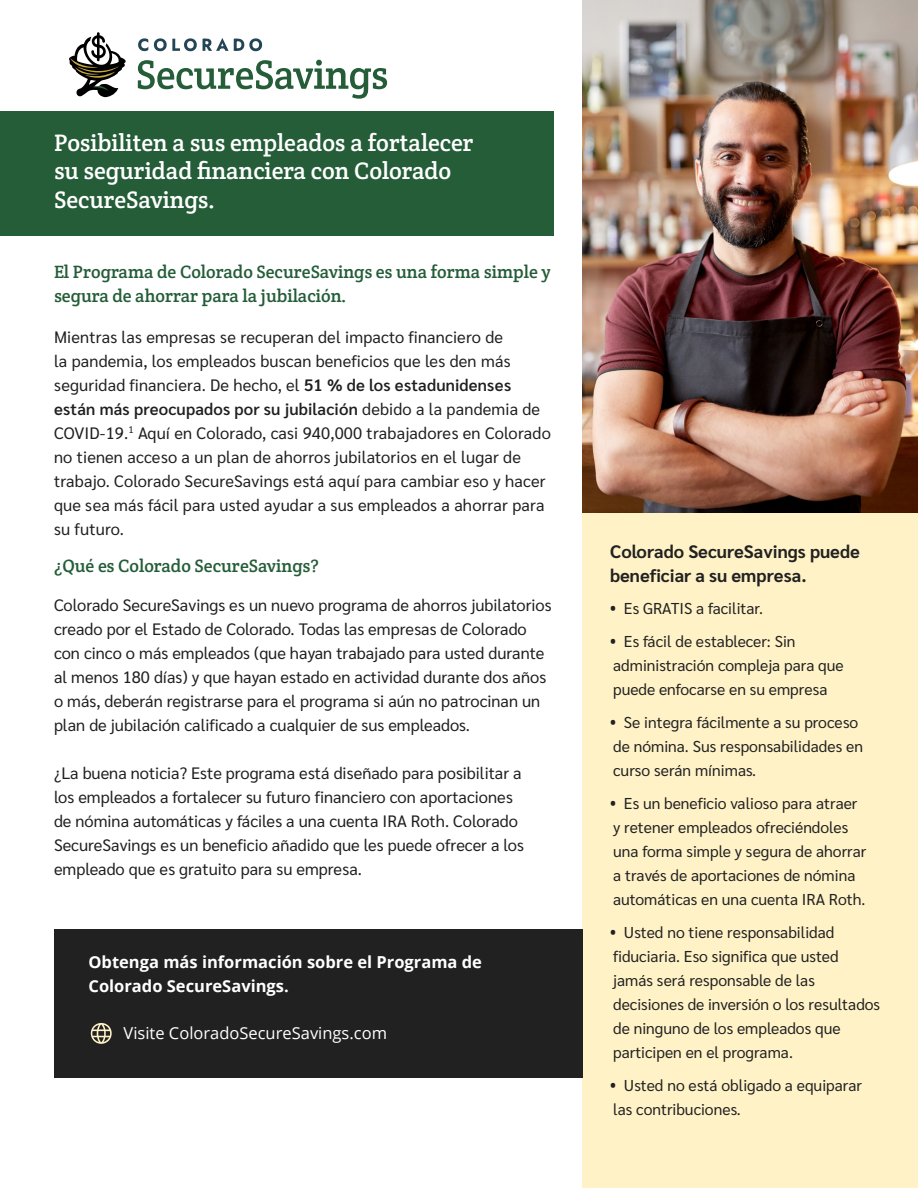
<style>
.page{position:relative;width:918px;height:1188px;background:#fff}
.page>*{position:absolute;margin:0;border:0;box-sizing:border-box;transform-origin:0 0}
.t1{font:24px/28.8px "Crete Round";color:#fff}
.Subhead{font:18px/24px "Crete Round";color:#245d38}
.Subhead-2{font:700 18px/24px "Sarabun";color:#212121}
.Body{font:16.5px/24px "Sarabun";color:#1e1f1f}
.Body-2{font:700 16.5px/24px "Open Sans";color:#fff}
.Body-3{font:16.5px "Open Sans";color:#fff}
.t2{font:15.75px/24px "Sarabun";color:#212121}
.s1{font-weight:600}
.s2{font-family:"Open Sans";font-weight:700}
</style>
<div class="page">
<div style="left:582px;top:512px;width:336px;height:676px;background:#fff2c7"></div>
<img style="left:582px;top:0;width:336px;height:512px">
<div style="left:0;top:111px;width:554px;height:125px;background:#245d38"></div>
<svg style="left:138px;top:38px;width:124px;height:13px"></svg>
<svg style="left:138px;top:60px;width:249px;height:39px"></svg>
<svg style="left:69px;top:32px;width:57px;height:65px"></svg>
<div style="left:54px;top:930px;width:528px;height:148px;background:#212121"></div>
<svg style="left:91px;top:1023px;width:21px;height:21px"></svg>
<h1 class="t1" style="left:54px;top:128px;width:421px">Posibiliten a sus empleados a fortalecer su seguridad financiera con Colorado<br>SecureSavings.</h1>
<p class="Subhead" style="left:54px;top:260px;width:498px">El Programa de Colorado SecureSavings es una forma simple y segura de ahorrar para la jubilación.</p>
<p class="Body" style="left:54px;top:325px;width:498px">Mientras las empresas se recuperan del impacto financiero de<br>la pandemia, los empleados buscan beneficios que les den más seguridad financiera. De hecho, el <span class="s1">51 % de los estadunidenses están más preocupados por su jubilación</span> debido a la pandemia de COVID-19.<sup>1</sup> Aquí en Colorado, casi 940,000 trabajadores en Colorado no tienen acceso a un plan de ahorros jubilatorios en el lugar de trabajo. Colorado SecureSavings está aquí para cambiar eso y hacer que sea más fácil para usted ayudar a sus empleados a ahorrar para su futuro.</p>
<p class="Subhead" style="left:54px;top:553px;width:266px">¿Qué es Colorado SecureSavings?</p>
<p class="Body" style="left:54px;top:593px;width:499px">Colorado SecureSavings es un nuevo programa de ahorros jubilatorios creado por el Estado de Colorado. Todas las empresas de Colorado con cinco o más empleados (que hayan trabajado para usted durante al menos 180 días) y que hayan estado en actividad durante dos años o más, deberán registrarse para el programa si aún no patrocinan un plan de jubilación calificado a cualquier de sus empleados.</p>
<p class="Body" style="left:54px;top:761px;width:471px">¿La buena noticia? Este programa está diseñado para posibilitar a los empleados a fortalecer su futuro financiero con aportaciones de nómina automáticas y fáciles a una cuenta IRA Roth. Colorado SecureSavings es un beneficio añadido que les puede ofrecer a los empleado que es gratuito para su empresa.</p>
<p class="Body-2" style="left:88px;top:950px;width:395px">Obtenga más información sobre el Programa de<br>Colorado SecureSavings.</p>
<p class="Body-3" style="left:124px;top:1022px;width:265px">Visite ColoradoSecureSavings.com</p>
<p class="Subhead-2" style="left:610px;top:540px;width:251px">Colorado SecureSavings puede beneficiar a su empresa.</p>
<p class="t2" style="left:610px;top:596px;width:154px"><span class="s2">•</span> Es GRATIS a facilitar.</p>
<p class="t2" style="left:610px;top:629px;width:235px"><span class="s2">•</span> Es fácil de establecer: Sin administración compleja para que puede enfocarse en su empresa</p>
<p class="t2" style="left:610px;top:710px;width:254px"><span class="s2">•</span> Se integra fácilmente a su proceso de nómina. Sus responsabilidades en curso serán mínimas.</p>
<p class="t2" style="left:610px;top:791px;width:258px"><span class="s2">•</span> Es un beneficio valioso para atraer y retener empleados ofreciéndoles una forma simple y segura de ahorrar a través de aportaciones de nómina automáticas en una cuenta IRA Roth.</p>
<p class="t2" style="left:610px;top:920px;width:272px"><span class="s2">•</span> Usted no tiene responsabilidad fiduciaria. Eso significa que usted<br>jamás será responsable de las decisiones de inversión o los resultados de ninguno de los empleados que participen en el programa.</p>
<p class="t2" style="left:610px;top:1073px;width:253px"><span class="s2">•</span> Usted no está obligado a equiparar las contribuciones.</p>
</div>
